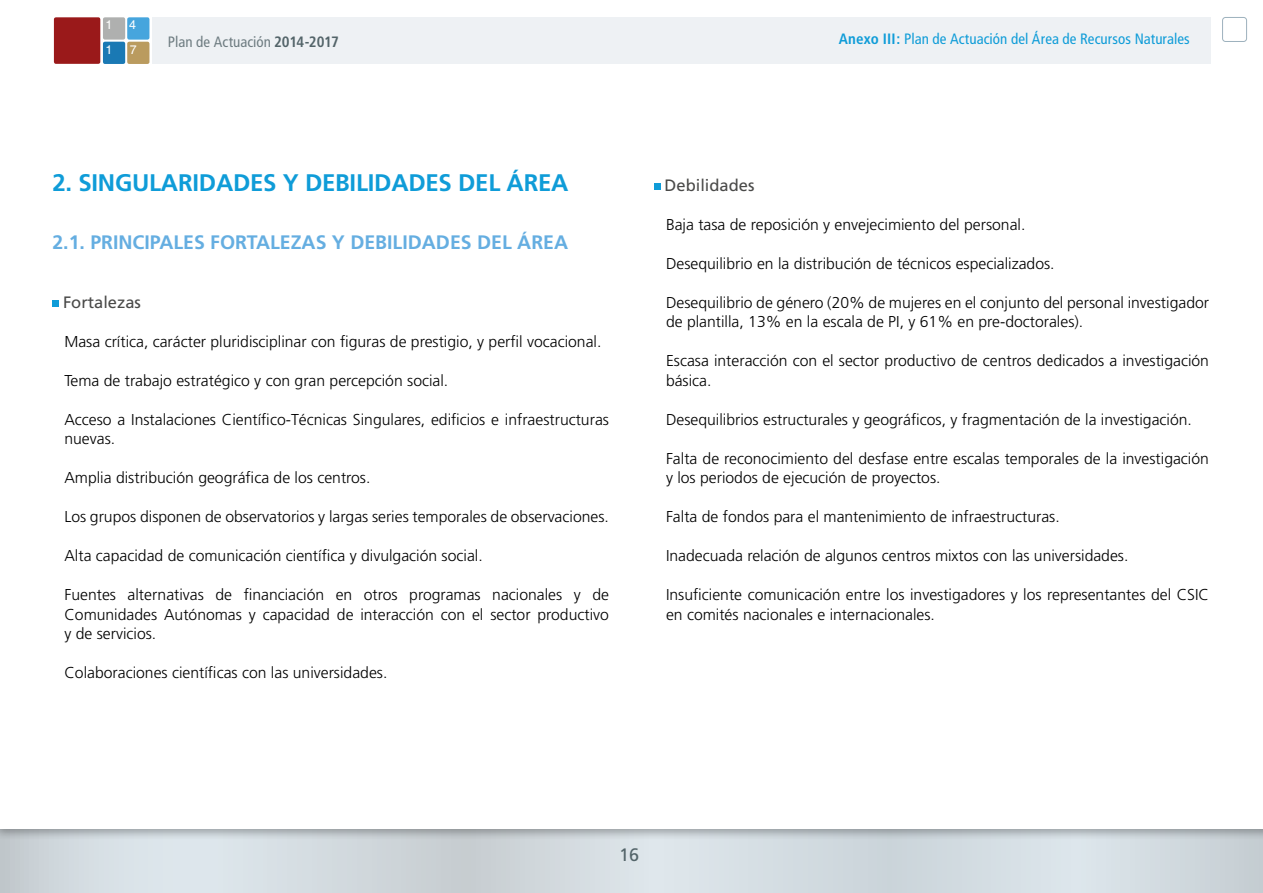
<style>
.page{position:relative;width:1263px;height:893px;background:#fff}
.page>*{position:absolute;margin:0;border:0;box-sizing:border-box;transform-origin:0 0}
.t1{font:700 24px "Frutiger";letter-spacing:-.01em;color:#0f9cd8}
.t2{font:700 19.5px "Frutiger";color:#65aee1}
.t3{font:18px "Frutiger";color:#536469}
.t4{font:16.5px "Frutiger";color:#4a4a49}
.t5{font:300 15.75px/19.5px "Frutiger";color:#000}
.t6{font:condensed 15px "Frutiger";letter-spacing:.005em;color:#0f9cd8}
.t7{font:condensed 15px "Frutiger";color:#6e7c81}
.t8{font:12.45px/24.5px "Helvetica";color:#fff}
.s1{font-weight:700;color:#536469}
.s2{font-weight:700}
</style>
<div class="page">
<svg style="left:0;top:841px;width:1263px;height:52px"></svg>
<div style="left:0;top:630px;width:1263px;height:211px;background:#000;opacity:.3"></div>
<div style="left:0;top:635px;width:1263px;height:194px;background:#fff"></div>
<div style="left:0;top:566px;width:1263px;height:128px;background:#fff"></div>
<div style="left:152px;top:17px;width:1058px;height:47px;background:#eef1f4"></div>
<div style="left:1222px;top:17px;width:25px;height:25px;border:1px solid #9db1bd;border-radius:3px"></div>
<div style="left:54px;top:17px;width:46px;height:47px;background:#9a191a;border-radius:2px"></div>
<div style="left:103px;top:17px;width:22px;height:23px;background:#afb0af;border-radius:2px"></div>
<div style="left:127px;top:17px;width:22px;height:23px;background:#46a5dd;border-radius:2px"></div>
<div style="left:103px;top:42px;width:22px;height:22px;background:#1a79b4;border-radius:2px"></div>
<div style="left:127px;top:42px;width:22px;height:22px;background:#ba9b5f;border-radius:2px"></div>
<svg style="left:52px;top:300px;width:6px;height:6px"></svg>
<svg style="left:654px;top:183px;width:6px;height:6px"></svg>
<p class="t8" style="left:105px;top:12px;width:9px">1<br>1</p>
<p class="t8" style="left:129px;top:12px;width:9px">4<br>7</p>
<p class="t7" style="left:168px;top:33px;width:173px">Plan de Actuación <span class="s1">2014-2017</span></p>
<p class="t6" style="left:839px;top:30px;width:352px"><span class="s2">Anexo III:</span> Plan de Actuación del Área de Recursos Naturales</p>
<h1 class="t1" style="left:52px;top:168px;width:124px">2. SINGULARIDADES</h1>
<h1 class="t1" style="left:283px;top:168px;width:100px">Y DEBILIDADES</h1>
<h1 class="t1" style="left:458px;top:168px;width:65px">DE L ÁREA</h1>
<p class="t2" style="left:52px;top:231px;width:60px">2.1. PRINCIPA</p>
<p class="t2" style="left:173px;top:231px;width:242px">LES FORTALEZAS Y DE BILIDADES</p>
<p class="t2" style="left:477px;top:231px;width:54px">DE L ÁREA</p>
<p class="t4" style="left:63px;top:292px;width:79px">Fortalezas</p>
<p class="t5" style="left:64px;top:332px;width:538px">Masa crítica, carácter pluridisciplinar con figuras de prestigio, y perfil vocacional.</p>
<p class="t5" style="left:64px;top:371px;width:385px">Tema de trabajo estratégico y con gran percepción social.</p>
<p class="t5" style="left:64px;top:410px;width:546px">Acceso a instalaciones c ientífico-técnicas singulares, edificios e infraestructuras nuevas.</p>
<p class="t5" style="left:64px;top:468px;width:308px">Amplia distribución geográfica de los centros.</p>
<p class="t5" style="left:64px;top:507px;width:546px">Los grupos disponen de observatorios y largas series temporales de observaciones.</p>
<p class="t5" style="left:64px;top:546px;width:420px">Alta capacidad de comunicación científica y divulgación social.</p>
<p class="t5" style="left:64px;top:585px;width:546px;text-align:justify">Fuentes alternativas de financiación en otros programas nacionales y de Comunidades Autónomas y capacidad de interacción con el sector productivo y de servicios.</p>
<p class="t5" style="left:64px;top:663px;width:324px">Colaboraciones científicas con las universidades.</p>
<p class="t4" style="left:665px;top:175px;width:91px">Debilidades</p>
<p class="t5" style="left:666px;top:215px;width:361px">Baja tasa de reposición y envejecimiento del personal.</p>
<p class="t5" style="left:666px;top:254px;width:390px">Desequilibrio en la distribución de técnicos especializados.</p>
<p class="t5" style="left:666px;top:293px;width:545px">Desequilibrio de género (20% de mujeres en el conjunto del personal investigador de plantilla, 13% en la escala de PI, y 61% en pre-doctorales).</p>
<p class="t5" style="left:666px;top:351px;width:545px">Escasa interacción con el sector productivo de centros dedicados a investigación básica.</p>
<p class="t5" style="left:666px;top:410px;width:527px">Desequilibrios estructurales y geográficos, y fragmentación de la investigación.</p>
<p class="t5" style="left:666px;top:449px;width:544px">Falta de reconocimiento del desfase entre escalas temporales de la investigación y los periodos de ejecución de proyectos.</p>
<p class="t5" style="left:666px;top:507px;width:395px">Falta de fondos para el mantenimiento de infraestructuras.</p>
<p class="t5" style="left:666px;top:546px;width:464px">Inadecuada relación de algunos centros mixtos con las universidades.</p>
<p class="t5" style="left:666px;top:585px;width:545px">Insuficiente comunicación entre los investigadores y los representantes del CSIC en comités nacionales e internacionales.</p>
<p class="t3" style="left:619px;top:845px;width:22px">16</p>
</div>
